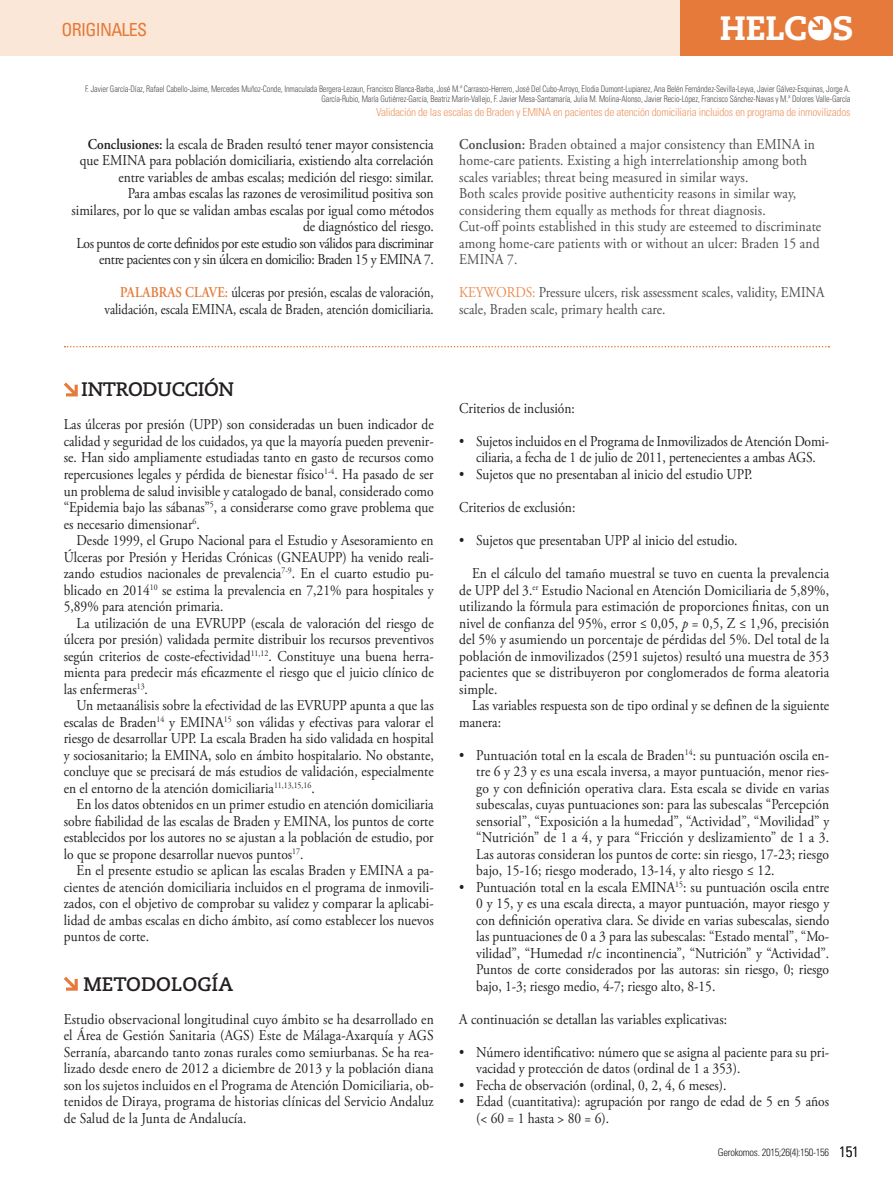
<style>
.page{position:relative;width:893px;height:1191px;background:#fff}
.page>*{position:absolute;margin:0;border:0;box-sizing:border-box;transform-origin:0 0}
.t1{font:800 33.75px "Caecilia LT Std";letter-spacing:-.01em;color:#fff}
.t2{font:700 19.5px "Caecilia LT Std";letter-spacing:-.02em;color:#231f20}
.t3{font:700 19.5px "Caecilia LT Std";color:#231f20}
.t4{font:condensed 18px "Univers LT Std";letter-spacing:-.04em;color:#e57a3a}
.t5{font:15px/16.5px "Adobe Garamond Pro";color:#231f20;text-align:justify;scale:.9 1}
.t6{font:15px/16.5px "Adobe Garamond Pro";letter-spacing:.01em;color:#4b4c4d;scale:.9 1}
.t7{font:15px/16.5px "Adobe Garamond Pro";color:#231f20;text-align:right;scale:.85 1}
.t8{font:300 condensed 11.25px "Univers LT Std";letter-spacing:-.02em;color:#ec9764}
.t9{font:300 condensed 10.5px "Univers LT Std";letter-spacing:-.03em;color:#231f20}
.t10{font:300 condensed 9px/10.8px "Univers LT Std";letter-spacing:-.01em;color:#4b4c4d;text-align:right;scale:.9 1}
.s1{font-weight:600}
.s2{font-weight:600;color:#e57a3a}
.s3{color:#e98c53}
.s4{font-style:italic}
.s5{font-size:15px}
</style>
<div class="page">
<div style="left:0;top:0;width:705px;height:55px;background:#fbe7d8"></div>
<div style="left:680px;top:0;width:213px;height:55px;background:#e57a3a"></div>
<div style="left:811px;top:19px;width:18px;height:19px;background:#fff;border-radius:50%"></div>
<svg style="left:811px;top:19px;width:12px;height:11px"></svg>
<svg style="left:65px;top:346px;width:764px;height:1px"></svg>
<svg style="left:64px;top:382px;width:14px;height:14px"></svg>
<svg style="left:64px;top:977px;width:14px;height:13px"></svg>
<p class="t4" style="left:62px;top:18px;width:87px">ORIGINALES</p>
<h1 class="t1" style="left:720px;top:8px;width:135px">HELCOS</h1>
<p class="t10" style="left:85px;top:83px;width:852px">F. Javier García-Díaz, Rafael Cabello-Jaime, Mercedes Muñoz-Conde, Inmaculada Bergera-Lezaun, Francisco Blanca-Barba, José M.ª Carrasco-Herrero, José Del Cubo-Arroyo, Elodia Dumont-Lupianez, Ana Belén Fernández-Sevilla-Leyva, Javier Gálvez-Esquinas, Jorge A.<br>García-Rubio, María Gutiérrez-García, Beatriz Marín-Vallejo, F. Javier Mesa-Santamaría, Julia M. Molina-Alonso, Javier Recio-López, Francisco Sánchez-Navas y M.ª Dolores Valle-García</p>
<p class="t8" style="left:376px;top:105px;width:476px">Validación de las escalas de Braden y EMINA en pacientes de atención domiciliaria incluidos en programa de inmovilizados</p>
<p class="t5" style="left:72px;top:136px;width:404px;text-align:right"><span class="s1">Conclusiones:</span> la escala de Braden resultó tener mayor consistencia que EMINA para población domiciliaria, existiendo alta correlación entre variables de ambas escalas; medición del riesgo: similar.<br>Para ambas escalas las razones de verosimilitud positiva son<br>similares, por lo que se validan ambas escalas por igual como métodos de diagnóstico del riesgo.<br>Los puntos de corte definidos por este estudio son válidos para discriminar entre pacientes con y sin úlcera en domicilio: Braden 15 y EMINA 7.</p>
<p class="t7" style="left:105px;top:285px;width:389px"><span class="s2">PALABRAS CLAVE:</span> úlceras por presión, escalas de valoración, validación, escala EMINA, escala de Braden, atención domiciliaria.</p>
<h2 class="t2" style="left:81px;top:378px;width:154px">INTRODUCCIÓN</h2>
<p class="t5" style="left:64px;top:417px;width:413px">Las úlceras por presión (UPP) son consideradas un buen indicador de calidad y seguridad de los cuidados, ya que la mayoría pueden prevenir&shy;se. Han sido ampliamente estudiadas tanto en gasto de recursos como repercusiones legales y pérdida de bienestar físico<sup>1-4</sup>. Ha pasado de ser un problema de salud invisible y catalogado de banal, considerado como “Epidemia bajo las sábanas”<sup>5</sup>, a considerarse como grave problema que es necesario dimensionar<sup>6</sup>.</p>
<p class="t5" style="left:64px;top:532px;width:413px;text-indent:13px">Desde 1999, el Grupo Nacional para el Estudio y Asesoramiento en Úlceras por Presión y Heridas Crónicas (GNEAUPP) ha venido reali&shy;zando estudios nacionales de prevalencia<sup>7-9</sup>. En el cuarto estudio pu&shy;blicado en 2014<sup>10</sup> se estima la prevalencia en 7,21% para hospitales y 5,89% para atención primaria.</p>
<p class="t5" style="left:64px;top:615px;width:413px;text-indent:13px">La utilización de una EVRUPP (escala de valoración del riesgo de úlcera por presión) validada permite distribuir los recursos preventivos según criterios de coste-efectividad<sup>11,12</sup>. Constituye una buena herra&shy;mienta para predecir más eficazmente el riesgo que el juicio clínico de las enfermeras<sup>13</sup>.</p>
<p class="t5" style="left:64px;top:697px;width:413px;text-indent:13px">Un metaanálisis sobre la efectividad de las EVRUPP apunta a que las escalas de Braden<sup>14</sup> y EMINA<sup>15</sup> son válidas y efectivas para valorar el riesgo de desarrollar UPP. La escala Braden ha sido validada en hospital y sociosanitario; la EMINA, solo en ámbito hospitalario. No obstante, concluye que se precisará de más estudios de validación, especialmente en el entorno de la atención domiciliaria<sup>11,13,15,16</sup>.</p>
<p class="t5" style="left:64px;top:796px;width:413px;text-indent:13px">En los datos obtenidos en un primer estudio en atención domiciliaria sobre fiabilidad de las escalas de Braden y EMINA, los puntos de corte establecidos por los autores no se ajustan a la población de estudio, por lo que se propone desarrollar nuevos puntos<sup>17</sup>.</p>
<p class="t5" style="left:64px;top:862px;width:413px;text-indent:13px">En el presente estudio se aplican las escalas Braden y EMINA a pa&shy;cientes de atención domiciliaria incluidos en el programa de inmovili&shy;zados, con el objetivo de comprobar su validez y comparar la aplicabi&shy;lidad de ambas escalas en dicho ámbito, así como establecer los nuevos puntos de corte.</p>
<h2 class="t3" style="left:84px;top:972px;width:151px">METODOLOGÍA</h2>
<p class="t5" style="left:64px;top:1011px;width:413px">Estudio observacional longitudinal cuyo ámbito se ha desarrollado en el Área de Gestión Sanitaria (AGS) Este de Málaga-Axarquía y AGS Serranía, abarcando tanto zonas rurales como semiurbanas. Se ha rea&shy;lizado desde enero de 2012 a diciembre de 2013 y la población diana son los sujetos incluidos en el Programa de Atención Domiciliaria, ob&shy;tenidos de Diraya, programa de historias clínicas del Servicio Andaluz de Salud de la Junta de Andalucía.</p>
<p class="t6" style="left:459px;top:136px;width:404px"><span class="s1">Conclusion:</span> Braden obtained a major consistency than EMINA in home-care patients. Existing a high interrelationship among both scales variables; threat being measured in similar ways.<br>Both scales provide positive authenticity reasons in similar way, considering them equally as methods for threat diagnosis.<br>Cut-off points established in this study are esteemed to discriminate among home-care patients with or without an ulcer: Braden 15 and EMINA 7.</p>
<p class="t6" style="left:459px;top:285px;width:407px"><span class="s3">KEYWORDS:</span> Pressure ulcers, risk assessment scales, validity, EMINA scale, Braden scale, primary health care.</p>
<p class="t5" style="left:459px;top:400px;width:130px">Criterios de inclusión:</p>
<p class="t5" style="left:459px;top:433px;width:413px;text-align:center">• Sujetos incluidos en el Programa de Inmovilizados de Atención Domi&shy;ciliaria, a fecha de 1 de julio de 2011, pertenecientes a ambas AGS.</p>
<p class="t5" style="left:459px;top:466px;width:327px">• Sujetos que no presentaban al inicio del estudio UPP.</p>
<p class="t5" style="left:459px;top:499px;width:131px">Criterios de exclusión:</p>
<p class="t5" style="left:459px;top:532px;width:311px">• Sujetos que presentaban UPP al inicio del estudio.</p>
<p class="t5" style="left:459px;top:565px;width:413px;text-indent:13px">En el cálculo del tamaño muestral se tuvo en cuenta la prevalencia de UPP del 3.<sup>er</sup> Estudio Nacional en Atención Domiciliaria de 5,89%, utilizando la fórmula para estimación de proporciones finitas, con un nivel de confianza del 95%, error ≤ 0,05, <span class="s4">p</span> = 0,5, Z ≤ 1,96, precisión del 5% y asumiendo un porcentaje de pérdidas del 5%. Del total de la población de inmovilizados (2591 sujetos) resultó una muestra de 353 pacientes que se distribuyeron por conglomerados de forma aleatoria simple.</p>
<p class="t5" style="left:459px;top:697px;width:413px;text-indent:13px">Las variables respuesta son de tipo ordinal y se definen de la siguiente manera:</p>
<p class="t5" style="left:476px;top:747px;width:394px;text-indent:-17px">• Puntuación total en la escala de Braden<sup>14</sup>: su puntuación oscila en&shy;tre 6 y 23 y es una escala inversa, a mayor puntuación, menor ries&shy;go y con definición operativa clara. Esta escala se divide en varias subescalas, cuyas puntuaciones son: para las subescalas “Percepción sensorial”, “Exposición a la humedad”, “Actividad”, “Movilidad” y “Nutrición” de 1 a 4, y para “Fricción y deslizamiento” de 1 a 3.<br>Las autoras consideran los puntos de corte: sin riesgo, 17-23; riesgo bajo, 15-16; riesgo moderado, 13-14, y alto riesgo ≤ 12.</p>
<p class="t5" style="left:476px;top:879px;width:394px;text-indent:-17px">• Puntuación total en la escala EMINA<sup>15</sup>: su puntuación oscila entre 0 y 15, y es una escala directa, a mayor puntuación, mayor riesgo y con definición operativa clara. Se divide en varias subescalas, siendo las puntuaciones de 0 a 3 para las subescalas: “Estado mental”, “Mo&shy;vilidad”, “Humedad r/c incontinencia”, “Nutrición” y “Actividad”.<br>Puntos de corte considerados por las autoras: sin riesgo, 0; riesgo bajo, 1-3; riesgo medio, 4-7; riesgo alto, 8-15.</p>
<p class="t5" style="left:459px;top:1011px;width:299px">A continuación se detallan las variables explicativas:</p>
<p class="t5" style="left:476px;top:1044px;width:394px;text-indent:-17px">• Número identificativo: número que se asigna al paciente para su pri&shy;vacidad y protección de datos (ordinal de 1 a 353).</p>
<p class="t5" style="left:459px;top:1077px;width:298px">• Fecha de observación (ordinal, 0, 2, 4, 6 meses).</p>
<p class="t5" style="left:476px;top:1093px;width:394px;text-indent:-17px">• Edad (cuantitativa): agrupación por rango de edad de 5 en 5 años (&lt; 60 = 1 hasta &gt; 80 = 6).</p>
<p class="t9" style="left:718px;top:1145px;width:143px">Gerokomos. 2015;26(4):150-156 <span class="s5">151</span></p>
</div>
